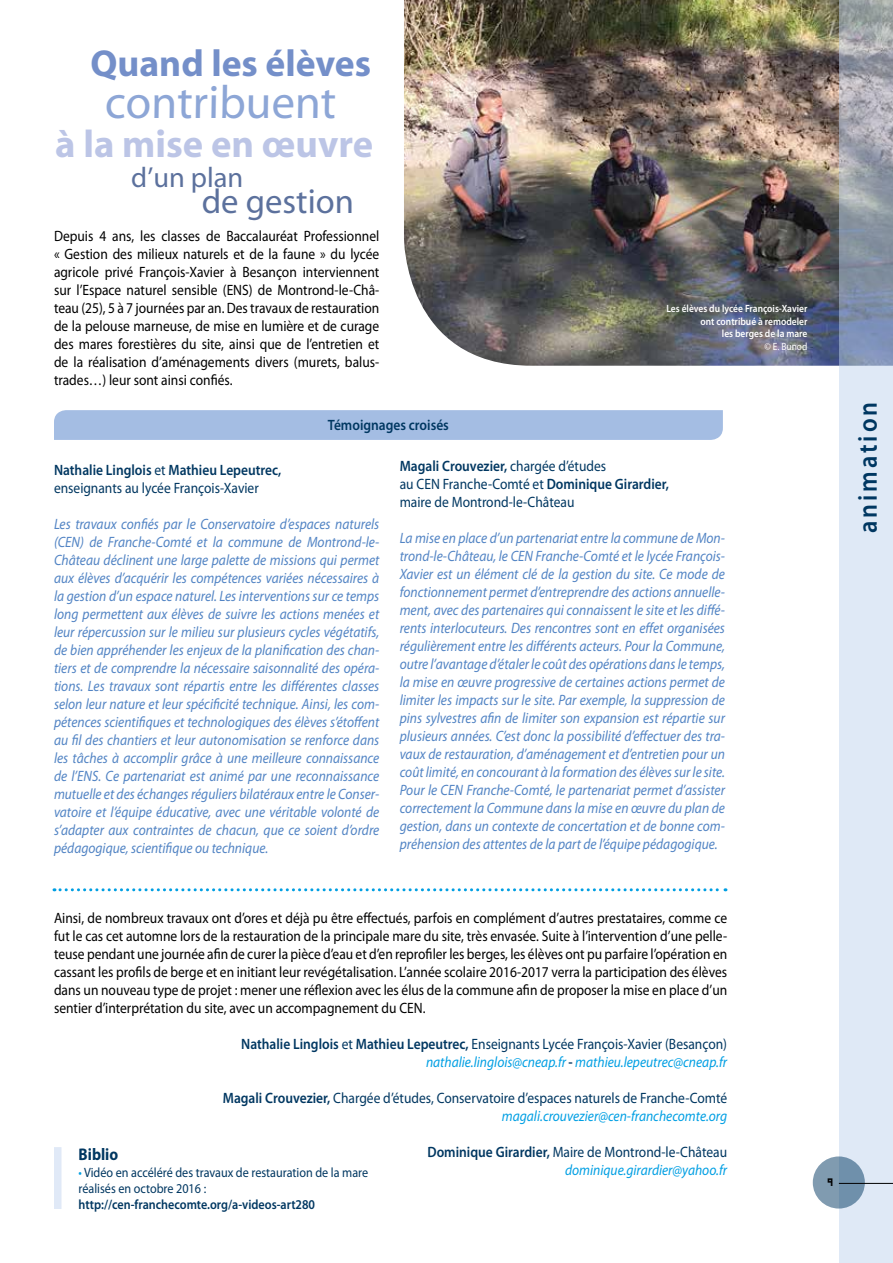
<style>
.page{position:relative;width:893px;height:1263px;background:#fff}
.page>*{position:absolute;margin:0;border:0;box-sizing:border-box;transform-origin:0 0}
.t1{font:46.8px "Myriad";color:#8da6d6}
.t2{font:700 38.7px "Myriad";color:#bcc5e6}
.t3{font:700 37.65px "Myriad";color:#748fc9}
.t4{font:34.65px "Myriad";color:#5c719d}
.t5{font:28.5px "Myriad";color:#5c719d}
.t6{font:600 27px "Myriad Pro";letter-spacing:.12em;color:#003761;scale:.9 1}
.t7{font:18px "Minimum A Noir";color:#000}
.t8{font:700 16.95px "Myriad Pro";color:#003761;scale:.9 1}
.t9{font:italic 15px/18px "Myriad Pro";color:#5284c4;text-align:justify;scale:.9 1}
.t10{font:15px/18px "Myriad Pro";color:#000;text-align:justify;scale:.9 1}
.t11{font:15px/18px "Myriad Pro";color:#003761;scale:.9 1}
.t12{font:italic 15px/18px "Myriad Pro";color:#009fe3;text-align:right;scale:.9 1}
.t13{font:600 15px "Myriad Pro";color:#003761;scale:.9 1}
.t14{font:13.5px/16.2px "Myriad Pro";color:#003761;scale:.9 1}
.t15{font:600 13.5px "Myriad Pro";color:#003761;scale:.9 1}
.t16{font:600 10.5px/12.6px "Myriad Pro";color:#fff;text-align:right;scale:.9 1}
.t17{font:10.5px "Myriad Pro";color:#fff;scale:.9 1}
.s1{font-weight:600}
.s2{font-weight:600;font-style:normal;color:#003761}
.s3{font-style:normal;color:#003761}
.s4{font-style:italic;color:#009fe3}
.s5{color:#009fe3}
</style>
<div class="page">
<img style="left:404px;top:0;width:435px;height:366px">
<svg style="left:839px;top:0;width:54px;height:1263px;background:#c9d2e0"></svg>
<svg style="left:813px;top:1156px;width:52px;height:52px;background:#7996ae"></svg>
<hr style="left:839px;top:1183px;width:54px;height:1px;background:#000">
<div style="left:54px;top:410px;width:669px;height:30px;background:#a4bde3"></div>
<div style="left:54px;top:1147px;width:8px;height:62px;background:#e0e9f7"></div>
<svg style="left:54px;top:888px;width:672px;height:3px"></svg>
<h3 class="t3" style="left:90px;top:44px;width:282px">Quand les élèves</h3>
<h1 class="t1" style="left:105px;top:79px;width:234px">contribuent</h1>
<h2 class="t2" style="left:55px;top:124px;width:320px">à la mise en œuvre</h2>
<h3 class="t5" style="left:131px;top:163px;width:114px">d’un plan</h3>
<h3 class="t4" style="left:202px;top:184px;width:154px">de gestion</h3>
<p class="t10" style="left:54px;top:227px;width:363px">Depuis 4 ans, les classes de Baccalauréat Professionnel « Gestion des milieux naturels et de la faune » du lycée agricole privé François-Xavier à Besançon interviennent sur l’Espace naturel sensible (ENS) de Montrond-le-Châ&shy;teau (25), 5 à 7 journées par an. Des travaux de restauration de la pelouse marneuse, de mise en lumière et de curage des mares forestières du site, ainsi que de l’entretien et de la réalisation d’aménagements divers (murets, balus&shy;trades…) leur sont ainsi confiés.</p>
<p class="t13" style="left:328px;top:415px;width:136px">Témoignages croisés</p>
<p class="t16" style="left:666px;top:302px;width:158px">Les élèves du lycée François-Xavier ont contribué à remodeler<br>les berges de la mare</p>
<p class="t17" style="left:764px;top:340px;width:49px">© E. Bunod</p>
<p class="t11" style="left:54px;top:461px;width:254px"><span class="s1">Nathalie Linglois</span> et <span class="s1">Mathieu Lepeutrec, </span>enseignants au lycée François-Xavier</p>
<p class="t9" style="left:54px;top:515px;width:363px">Les travaux confiés par le Conservatoire d’espaces naturels (CEN) de Franche-Comté et la commune de Montrond-le-Château déclinent une large palette de missions qui permet aux élèves d’acquérir les compétences variées nécessaires à la gestion d’un espace naturel. Les interventions sur ce temps long permettent aux élèves de suivre les actions menées et leur répercussion sur le milieu sur plusieurs cycles végétatifs, de bien appréhender les enjeux de la planification des chan&shy;tiers et de comprendre la nécessaire saisonnalité des opéra&shy;tions. Les travaux sont répartis entre les différentes classes selon leur nature et leur spécificité technique. Ainsi, les com&shy;pétences scientifiques et technologiques des élèves s’étoffent au fil des chantiers et leur autonomisation se renforce dans les tâches à accomplir grâce à une meilleure connaissance de l’ENS. Ce partenariat est animé par une reconnaissance mutuelle et des échanges réguliers bilatéraux entre le Conser&shy;vatoire et l’équipe éducative, avec une véritable volonté de s’adapter aux contraintes de chacun, que ce soient d’ordre pédagogique, scientifique ou technique.</p>
<p class="t11" style="left:400px;top:456px;width:301px"><span class="s1">Magali Crouvezier,</span> chargée d’études<br>au CEN Franche-Comté et <span class="s1">Dominique Girardier, </span>maire de Montrond-le-Château</p>
<p class="t9" style="left:400px;top:528px;width:363px">La mise en place d’un partenariat entre la commune de Mon&shy;trond-le-Château, le CEN Franche-Comté et le lycée François-Xavier est un élément clé de la gestion du site. Ce mode de fonctionnement permet d’entreprendre des actions annuelle&shy;ment, avec des partenaires qui connaissent le site et les diffé&shy;rents interlocuteurs. Des rencontres sont en effet organisées régulièrement entre les différents acteurs. Pour la Commune, outre l’avantage d’étaler le coût des opérations dans le temps, la mise en œuvre progressive de certaines actions permet de limiter les impacts sur le site. Par exemple, la suppression de pins sylvestres afin de limiter son expansion est répartie sur plusieurs années. C’est donc la possibilité d’effectuer des tra&shy;vaux de restauration, d’aménagement et d’entretien pour un coût limité, en concourant à la formation des élèves sur le site.<br>Pour le CEN Franche-Comté, le partenariat permet d’assister correctement la Commune dans la mise en œuvre du plan de gestion, dans un contexte de concertation et de bonne com&shy;préhension des attentes de la part de l’équipe pédagogique.</p>
<p class="t10" style="left:54px;top:909px;width:749px">Ainsi, de nombreux travaux ont d’ores et déjà pu être effectués, parfois en complément d’autres prestataires, comme ce fut le cas cet automne lors de la restauration de la principale mare du site, très envasée. Suite à l’intervention d’une pelle&shy;teuse pendant une journée afin de curer la pièce d’eau et d’en reprofiler les berges, les élèves ont pu parfaire l’opération en cassant les profils de berge et en initiant leur revégétalisation. L’année scolaire 2016-2017 verra la participation des élèves dans un nouveau type de projet : mener une réflexion avec les élus de la commune afin de proposer la mise en place d’un sentier d’interprétation du site, avec un accompagnement du CEN.</p>
<p class="t12" style="left:241px;top:1035px;width:541px"><span class="s2">Nathalie Linglois</span> <span class="s3">et</span> <span class="s2">Mathieu Lepeutrec,</span> <span class="s3">Enseignants Lycée François-Xavier (Besançon) </span>nathalie.linglois@cneap.fr <span class="s2">-</span> mathieu.lepeutrec@cneap.fr</p>
<p class="t11" style="left:223px;top:1089px;width:562px;text-align:right"><span class="s1">Magali Crouvezier,</span> Chargée d’études, Conservatoire d’espaces naturels de Franche-Comté <span class="s4">magali.crouvezier@cen-franchecomte.org</span></p>
<p class="t12" style="left:427px;top:1143px;width:334px"><span class="s2">Dominique Girardier,</span> <span class="s3">Maire de Montrond-le-Château </span>dominique.girardier@yahoo.fr</p>
<p class="t8" style="left:79px;top:1144px;width:45px">Biblio</p>
<p class="t14" style="left:79px;top:1164px;width:323px"><span class="s5">•</span> Vidéo en accéléré des travaux de restauration de la mare réalisés en octobre 2016 :</p>
<p class="t15" style="left:79px;top:1196px;width:264px">http://cen-franchecomte.org/a-videos-art280</p>
<p class="t7" style="left:827px;top:1172px;width:9px">9</p>
<h3 class="t6" style="left:850px;top:533px;width:147px;rotate:-90deg">animation</h3>
</div>
